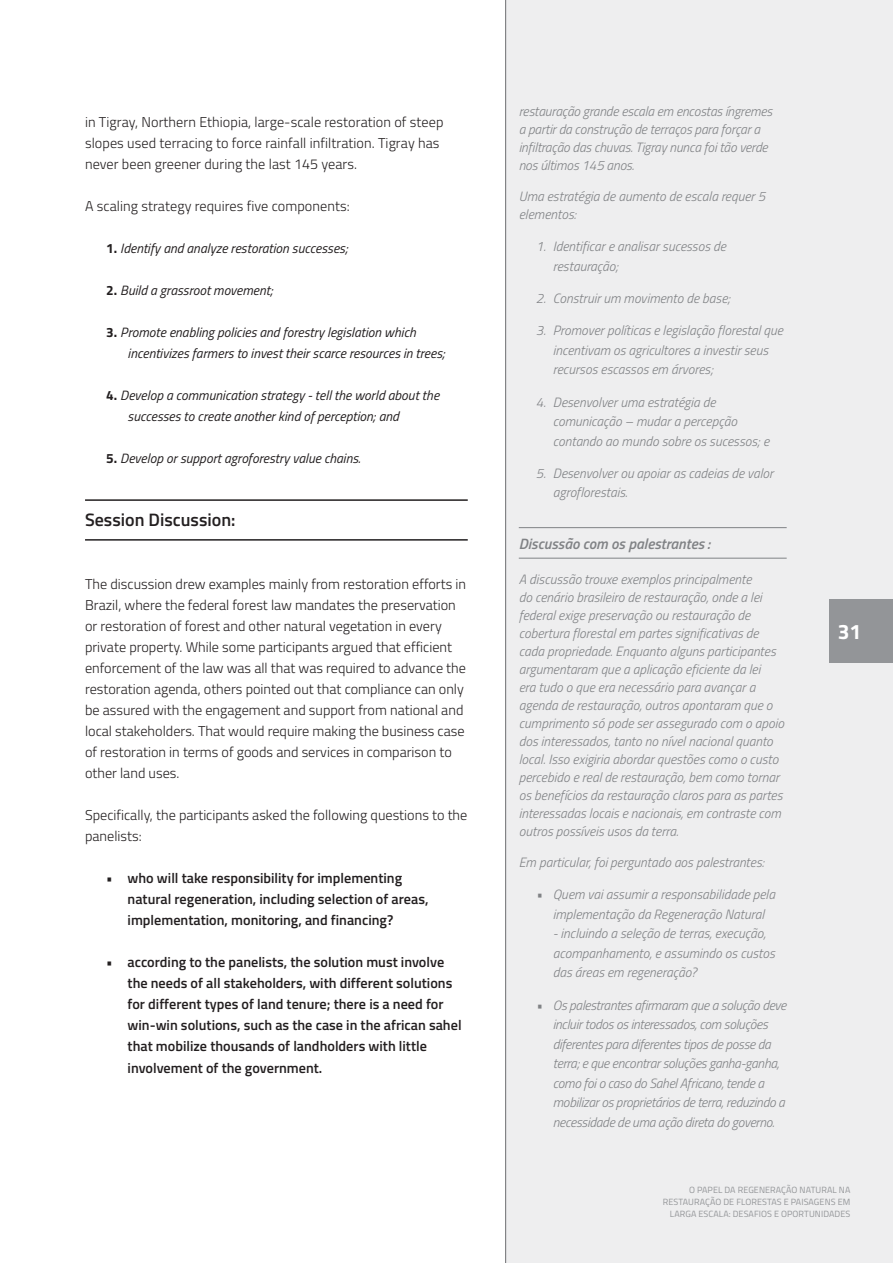
<style>
.page{position:relative;width:893px;height:1263px;background:#fff}
.page>*{position:absolute;margin:0;border:0;box-sizing:border-box;transform-origin:0 0}
.t1{font:700 21px "Titillium";color:#fff}
.t2{font:600 18px "Titillium";color:#231f20}
.t3{font:italic 600 15px "Titillium";color:#808285}
.t4{font:300 14.25px/21px "Titillium";color:#231f20}
.t5{font:600 14.25px/21px "Titillium";color:#231f20}
.t6{font:italic 300 13.5px/18px "Titillium";color:#808285}
.t7{font:italic 13.5px/21px "Titillium";color:#231f20}
.t8{font:italic 300 13.5px/19.5px "Titillium";letter-spacing:-.02em;color:#808285}
.t9{font:9px/12px "Titillium";letter-spacing:.01em;color:#939598;text-align:right}
.s1{font-weight:700;font-style:normal}
</style>
<div class="page">
<div style="left:506px;top:0;width:387px;height:1263px;background:#eeeeef"></div>
<hr style="left:505px;top:0;width:1px;height:1263px;background:#6c6d70">
<div style="left:829px;top:600px;width:64px;height:63px;background:#939598"></div>
<hr style="left:85px;top:499px;width:383px;height:2px;background:#231f20">
<hr style="left:85px;top:539px;width:383px;height:2px;background:#231f20">
<hr style="left:519px;top:527px;width:268px;height:1px;background:#808285">
<hr style="left:519px;top:558px;width:268px;height:1px;background:#808285">
<p class="t4" style="left:85px;top:111px;width:360px">in Tigray, Northern Ethiopia, large-scale restoration of steep slopes used terracing to force rainfall infiltration. Tigray has never been greener during the last 145 years.</p>
<p class="t4" style="left:85px;top:195px;width:266px">A scaling strategy requires five components:</p>
<p class="t7" style="left:106px;top:237px;width:243px"><span class="s1">1.</span> Identify and analyze restoration successes;</p>
<p class="t7" style="left:106px;top:279px;width:168px"><span class="s1">2.</span> Build a grassroot movement;</p>
<p class="t7" style="left:128px;top:321px;width:319px;text-indent:-21px"><span class="s1">3.</span> Promote enabling policies and forestry legislation which incentivizes farmers to invest their scarce resources in trees;</p>
<p class="t7" style="left:128px;top:384px;width:313px;text-indent:-21px"><span class="s1">4.</span> Develop a communication strategy - tell the world about the successes to create another kind of perception; and</p>
<p class="t7" style="left:106px;top:447px;width:256px"><span class="s1">5.</span> Develop or support agroforestry value chains.</p>
<h2 class="t2" style="left:85px;top:506px;width:152px">Session Discussion:</h2>
<p class="t4" style="left:85px;top:573px;width:383px">The discussion drew examples mainly from restoration efforts in Brazil, where the federal forest law mandates the preservation or restoration of forest and other natural vegetation in every private property. While some participants argued that efficient enforcement of the law was all that was required to advance the restoration agenda, others pointed out that compliance can only be assured with the engagement and support from national and local stakeholders. That would require making the business case of restoration in terms of goods and services in comparison to other land uses.</p>
<p class="t4" style="left:85px;top:804px;width:384px">Specifically, the participants asked the following questions to the panelists:</p>
<p class="t5" style="left:128px;top:867px;width:302px;text-indent:-21px">• who will take responsibility for implementing natural regeneration, including selection of areas, implementation, monitoring, and financing?</p>
<p class="t5" style="left:128px;top:951px;width:336px;text-indent:-21px">• according to the panelists, the solution must involve the needs of all stakeholders, with different solutions for different types of land tenure; there is a need for win-win solutions, such as the case in the african sahel that mobilize thousands of landholders with little involvement of the government.</p>
<p class="t6" style="left:519px;top:102px;width:255px">restauração grande escala em encostas íngremes a partir da construção de terraços para forçar a infiltração das chuvas. Tigray nunca foi tão verde nos últimos 145 anos.</p>
<p class="t6" style="left:519px;top:187px;width:248px">Uma estratégia de aumento de escala requer 5 elementos:</p>
<p class="t6" style="left:553px;top:236px;width:175px;line-height:19.5px;text-indent:-17px">1. Identificar e analisar sucessos de restauração;</p>
<p class="t6" style="left:536px;top:289px;width:196px">2. Construir um movimento de base;</p>
<p class="t6" style="left:553px;top:320px;width:232px;line-height:19.5px;text-indent:-17px">3. Promover políticas e legislação florestal que incentivam os agricultores a investir seus recursos escassos em árvores;</p>
<p class="t6" style="left:553px;top:392px;width:218px;line-height:19.5px;text-indent:-17px">4. Desenvolver uma estratégia de comunicação – mudar a percepção contando ao mundo sobre os sucessos; e</p>
<p class="t6" style="left:553px;top:463px;width:222px;line-height:19.5px;text-indent:-17px">5. Desenvolver ou apoiar as cadeias de valor agroflorestais.</p>
<p class="t3" style="left:519px;top:533px;width:194px">Discussão com os palestrantes :</p>
<p class="t6" style="left:519px;top:570px;width:267px">A discussão trouxe exemplos principalmente<br>do cenário brasileiro de restauração, onde a lei federal exige preservação ou restauração de cobertura florestal em partes significativas de cada propriedade. Enquanto alguns participantes argumentaram que a aplicação eficiente da lei<br>era tudo o que era necessário para avançar a agenda de restauração, outros apontaram que o cumprimento só pode ser assegurado com o apoio dos interessados, tanto no nível nacional quanto local. Isso exigiria abordar questões como o custo percebido e real de restauração, bem como tornar os benefícios da restauração claros para as partes interessadas locais e nacionais, em contraste com outros possíveis usos da terra.</p>
<p class="t6" style="left:519px;top:853px;width:247px">Em particular, foi perguntado aos palestrantes:</p>
<p class="t6" style="left:536px;top:884px;width:241px;line-height:19.5px;text-align:center">• Quem vai assumir a responsabilidade pela implementação da Regeneração Natural</p>
<p class="t6" style="left:553px;top:923px;width:224px;line-height:19.5px">- incluindo a seleção de terras, execução, acompanhamento, e assumindo os custos das áreas em regeneração?</p>
<p class="t8" style="left:553px;top:994px;width:235px;text-indent:-17px">• Os palestrantes afirmaram que a solução deve incluir todos os interessados, com soluções diferentes para diferentes tipos de posse da terra; e que encontrar soluções ganha-ganha, como foi o caso do Sahel Africano, tende a mobilizar os proprietários de terra, reduzindo a necessidade de uma ação direta do governo.</p>
<h1 class="t1" style="left:838px;top:616px;width:25px">31</h1>
<p class="t9" style="left:663px;top:1183px;width:189px">O PAPEL DA REGENERAÇÃO NATURAL NA<br>RESTAURAÇÃO DE FLORESTAS E PAISAGENS EM<br>LARGA ESCALA: DESAFIOS E OPORTUNIDADES</p>
</div>
